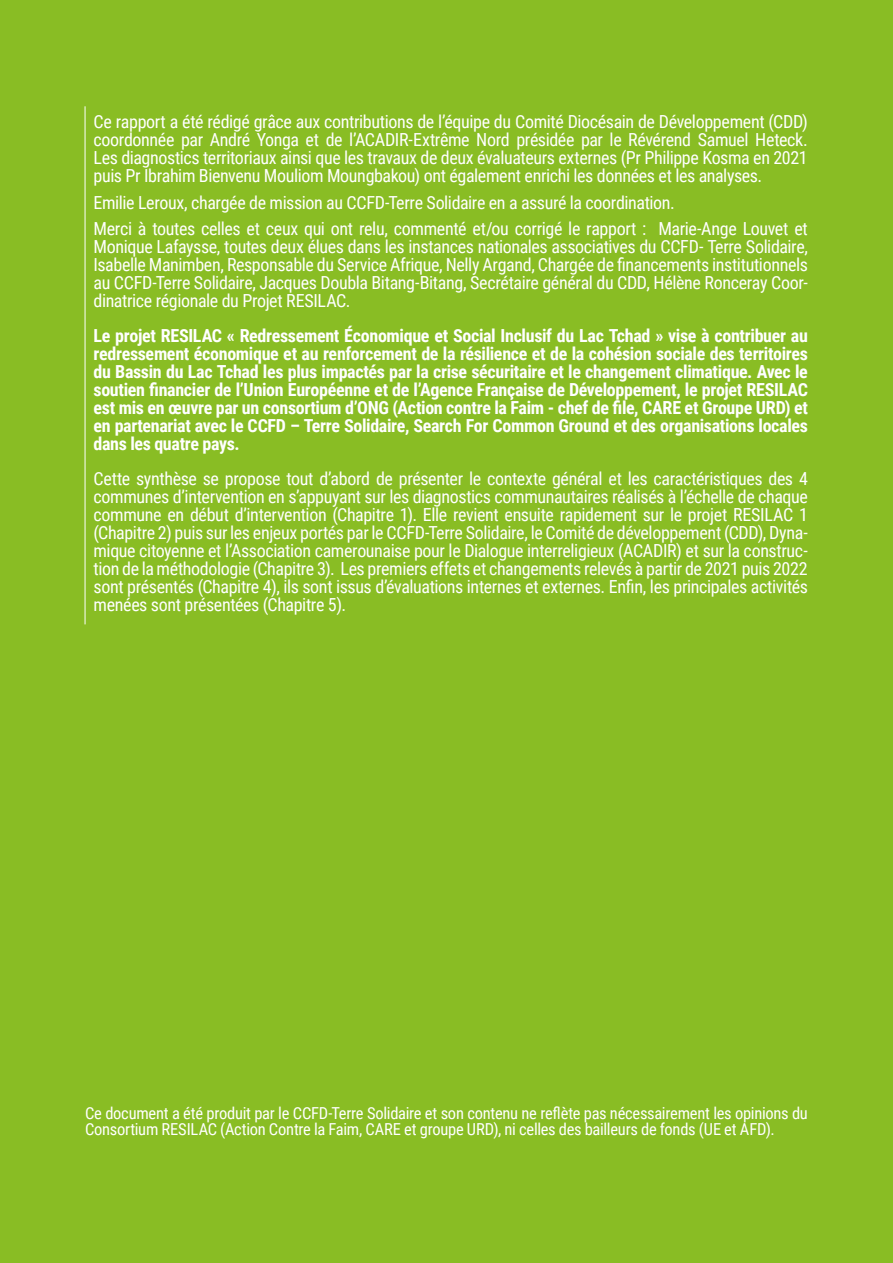
<style>
.page{position:relative;width:893px;height:1263px;background:#89bd24}
.page>*{position:absolute;margin:0;border:0;box-sizing:border-box;transform-origin:0 0}
.t1{font:18px/18px "Roboto Condensed";letter-spacing:-.02em;color:#fff;text-align:justify}
.t2{font:700 18px/18px "Roboto Condensed";letter-spacing:-.02em;color:#fff;text-align:justify}
.t3{font:16.5px/16.5px "Roboto Condensed";letter-spacing:-.015em;color:#fff}
</style>
<div class="page">
<hr style="left:85px;top:106px;width:1px;height:518px;background:#fff">
<p class="t1" style="left:94px;top:112px;width:716px">Ce rapport a été rédigé grâce aux contributions de l’équipe du Comité Diocésain de Développement (CDD) coordonnée par André Yonga et de l’ACADIR-Extrême Nord présidée par le Révérend Samuel Heteck.<br>Les diagnostics territoriaux ainsi que les travaux de deux évaluateurs externes (Pr Philippe Kosma en 2021 puis Pr Ibrahim Bienvenu Mouliom Moungbakou) ont également enrichi les données et les analyses.</p>
<p class="t1" style="left:94px;top:188px;width:716px;line-height:26.5px">Emilie Leroux, chargée de mission au CCFD-Terre Solidaire en a assuré la coordination.<br>Merci à toutes celles et ceux qui ont relu, commenté et/ou corrigé le rapport : Marie-Ange Louvet et</p>
<p class="t1" style="left:94px;top:237px;width:716px">Monique Lafaysse, toutes deux élues dans les instances nationales associatives du CCFD- Terre Solidaire, Isabelle Manimben, Responsable du Service Afrique, Nelly Argand, Chargée de financements institutionnels au CCFD-Terre Solidaire, Jacques Doubla Bitang-Bitang, Secrétaire général du CDD, Hélène Ronceray Coor&shy;dinatrice régionale du Projet RESILAC.</p>
<p class="t2" style="left:94px;top:326px;width:716px">Le projet RESILAC « Redressement Économique et Social Inclusif du Lac Tchad » vise à contribuer au redressement économique et au renforcement de la résilience et de la cohésion sociale des territoires du Bassin du Lac Tchad les plus impactés par la crise sécuritaire et le changement climatique. Avec le soutien financier de l’Union Européenne et de l’Agence Française de Développement, le projet RESILAC est mis en œuvre par un consortium d’ONG (Action contre la Faim - chef de file, CARE et Groupe URD) et en partenariat avec le CCFD – Terre Solidaire, Search For Common Ground et des organisations locales dans les quatre pays.</p>
<p class="t1" style="left:94px;top:469px;width:716px">Cette synthèse se propose tout d’abord de présenter le contexte général et les caractéristiques des 4 communes d’intervention en s’appuyant sur les diagnostics communautaires réalisés à l’échelle de chaque commune en début d’intervention (Chapitre 1). Elle revient ensuite rapidement sur le projet RESILAC 1 (Chapitre 2) puis sur les enjeux portés par le CCFD-Terre Solidaire, le Comité de développement (CDD), Dyna&shy;mique citoyenne et l’Association camerounaise pour le Dialogue interreligieux (ACADIR) et sur la construc&shy;tion de la méthodologie (Chapitre 3). Les premiers effets et changements relevés à partir de 2021 puis 2022 sont présentés (Chapitre 4), ils sont issus d’évaluations internes et externes. Enfin, les principales activités menées sont présentées (Chapitre 5).</p>
<p class="t3" style="left:85px;top:1104px;width:724px">Ce document a été produit par le CCFD-Terre Solidaire et son contenu ne reflète pas nécessairement les opinions du<br>Consortium RESILAC (Action Contre la Faim, CARE et groupe URD), ni celles des bailleurs de fonds (UE et AFD).</p>
</div>
